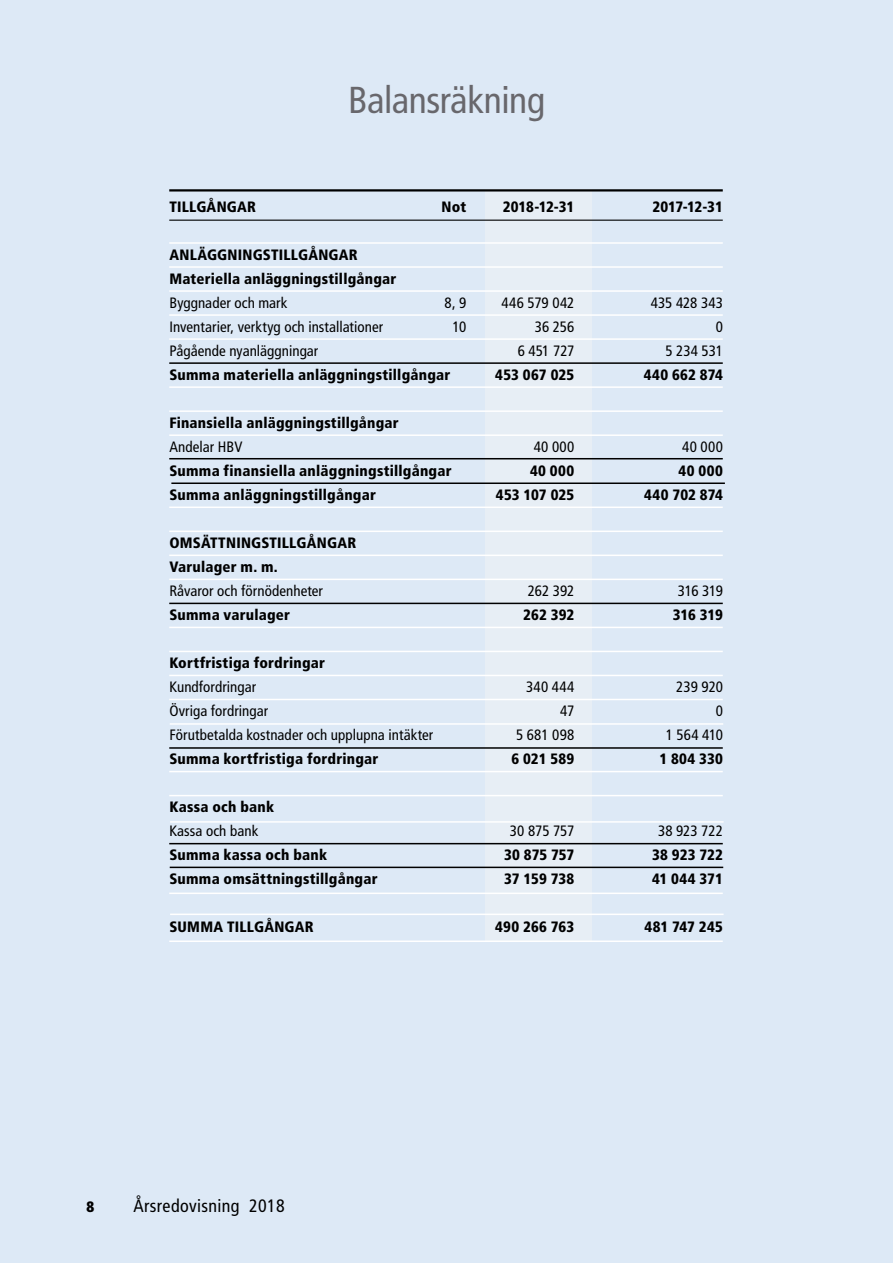
<style>
.page{position:relative;width:893px;height:1263px;background:#dde9f6}
.page>*{position:absolute;margin:0;border:0;box-sizing:border-box;transform-origin:0 0}
.t1{font:condensed 37.5px "Frutiger";letter-spacing:-.01em;color:#68676c}
.t2{font:condensed 18px "Frutiger";letter-spacing:.02em;color:#000}
.t3{font:900 condensed 15px/24px "Frutiger";letter-spacing:.015em;color:#000}
.t4{font:condensed 15px "Frutiger";letter-spacing:.005em;color:#000}
.t5{font:900 condensed 15px "Frutiger";color:#000}
</style>
<div class="page">
<div style="left:485px;top:189px;width:107px;height:752px;background:#e7eef5"></div>
<hr style="left:169px;top:189px;width:554px;height:2px;background:#000">
<hr style="left:169px;top:220px;width:554px;height:1px;background:#000">
<hr style="left:169px;top:242px;width:554px;height:2px;background:#fff">
<hr style="left:169px;top:266px;width:554px;height:2px;background:#fff">
<hr style="left:169px;top:290px;width:554px;height:2px;background:#fff">
<hr style="left:169px;top:314px;width:554px;height:2px;background:#fff">
<hr style="left:169px;top:338px;width:554px;height:2px;background:#fff">
<hr style="left:169px;top:362px;width:554px;height:2px;background:#000">
<hr style="left:169px;top:386px;width:554px;height:2px;background:#fff">
<hr style="left:169px;top:410px;width:554px;height:2px;background:#fff">
<hr style="left:169px;top:434px;width:554px;height:2px;background:#fff">
<hr style="left:171px;top:482px;width:554px;height:2px;background:#000">
<hr style="left:169px;top:506px;width:554px;height:2px;background:#fff">
<hr style="left:169px;top:530px;width:554px;height:2px;background:#fff">
<hr style="left:169px;top:555px;width:554px;height:1px;background:#fff">
<hr style="left:169px;top:579px;width:554px;height:1px;background:#fff">
<hr style="left:169px;top:603px;width:554px;height:1px;background:#000">
<hr style="left:169px;top:627px;width:554px;height:1px;background:#fff">
<hr style="left:169px;top:651px;width:554px;height:1px;background:#fff">
<hr style="left:169px;top:675px;width:554px;height:1px;background:#fff">
<hr style="left:169px;top:699px;width:554px;height:1px;background:#fff">
<hr style="left:169px;top:747px;width:554px;height:2px;background:#000">
<hr style="left:170px;top:723px;width:553px;height:2px;background:#fff">
<hr style="left:169px;top:771px;width:554px;height:1px;background:#fff">
<hr style="left:169px;top:795px;width:554px;height:1px;background:#fff">
<hr style="left:169px;top:843px;width:554px;height:1px;background:#000">
<hr style="left:170px;top:867px;width:553px;height:1px;background:#000">
<hr style="left:170px;top:821px;width:554px;height:2px;background:#fff">
<hr style="left:170px;top:913px;width:554px;height:2px;background:#fff">
<hr style="left:169px;top:892px;width:554px;height:2px;background:#fff">
<hr style="left:169px;top:458px;width:554px;height:1px;background:#000">
<hr style="left:169px;top:940px;width:554px;height:2px;background:#fff">
<h1 class="t1" style="left:348px;top:78px;width:198px">Balansräkning</h1>
<p class="t3" style="left:169px;top:195px;width:88px">TILLGÅNGAR</p>
<p class="t3" style="left:442px;top:195px;width:26px">Not</p>
<p class="t3" style="left:503px;top:195px;width:73px">2018-12-31</p>
<p class="t3" style="left:652px;top:195px;width:72px">2017-12-31</p>
<p class="t3" style="left:169px;top:243px;width:228px">ANLÄGGNINGSTILLGÅNGAR<br>Materiella anläggningstillgångar</p>
<p class="t4" style="left:169px;top:294px;width:120px">Byggnader och mark</p>
<p class="t4" style="left:445px;top:294px;width:23px">8, 9</p>
<p class="t4" style="left:501px;top:294px;width:74px">446 579 042</p>
<p class="t4" style="left:651px;top:294px;width:74px">435 428 343</p>
<p class="t4" style="left:169px;top:318px;width:215px">Inventarier, verktyg och installationer</p>
<p class="t4" style="left:453px;top:318px;width:15px">10</p>
<p class="t4" style="left:535px;top:318px;width:41px">36 256</p>
<p class="t4" style="left:716px;top:318px;width:9px">0</p>
<p class="t4" style="left:169px;top:342px;width:150px">Pågående nyanläggningar</p>
<p class="t4" style="left:518px;top:342px;width:58px">6 451 727</p>
<p class="t4" style="left:665px;top:342px;width:59px">5 234 531</p>
<p class="t3" style="left:169px;top:363px;width:282px">Summa materiella anläggningstillgångar</p>
<p class="t3" style="left:495px;top:363px;width:81px">453 067 025</p>
<p class="t3" style="left:644px;top:363px;width:81px">440 662 874</p>
<p class="t3" style="left:169px;top:411px;width:231px">Finansiella anläggningstillgångar</p>
<p class="t4" style="left:169px;top:438px;width:75px">Andelar HBV</p>
<p class="t4" style="left:534px;top:438px;width:42px">40 000</p>
<p class="t4" style="left:682px;top:438px;width:42px">40 000</p>
<p class="t3" style="left:169px;top:459px;width:284px">Summa finansiella anläggningstillgångar</p>
<p class="t3" style="left:530px;top:459px;width:46px">40 000</p>
<p class="t3" style="left:679px;top:459px;width:46px">40 000</p>
<p class="t3" style="left:169px;top:483px;width:208px">Summa anläggningstillgångar</p>
<p class="t3" style="left:496px;top:483px;width:80px">453 107 025</p>
<p class="t3" style="left:644px;top:483px;width:80px">440 702 874</p>
<p class="t3" style="left:169px;top:531px;width:188px">OMSÄTTNINGSTILLGÅNGAR<br>Varulager m. m.</p>
<p class="t4" style="left:169px;top:582px;width:155px">Råvaror och förnödenheter</p>
<p class="t4" style="left:528px;top:582px;width:48px">262 392</p>
<p class="t4" style="left:678px;top:582px;width:47px">316 319</p>
<p class="t3" style="left:169px;top:603px;width:122px">Summa varulager</p>
<p class="t3" style="left:523px;top:603px;width:53px">262 392</p>
<p class="t3" style="left:673px;top:603px;width:52px">316 319</p>
<p class="t3" style="left:169px;top:651px;width:157px">Kortfristiga fordringar</p>
<p class="t4" style="left:169px;top:678px;width:88px">Kundfordringar</p>
<p class="t4" style="left:526px;top:678px;width:50px">340 444</p>
<p class="t4" style="left:676px;top:678px;width:48px">239 920</p>
<p class="t4" style="left:169px;top:702px;width:100px">Övriga fordringar</p>
<p class="t4" style="left:560px;top:702px;width:16px">47</p>
<p class="t4" style="left:716px;top:702px;width:9px">0</p>
<p class="t4" style="left:169px;top:726px;width:265px">Förutbetalda kostnader och upplupna intäkter</p>
<p class="t4" style="left:516px;top:726px;width:60px">5 681 098</p>
<p class="t4" style="left:666px;top:726px;width:59px">1 564 410</p>
<p class="t3" style="left:169px;top:747px;width:210px">Summa kortfristiga fordringar</p>
<p class="t3" style="left:511px;top:747px;width:65px">6 021 589</p>
<p class="t3" style="left:659px;top:747px;width:65px">1 804 330</p>
<p class="t3" style="left:169px;top:795px;width:106px">Kassa och bank</p>
<p class="t4" style="left:169px;top:822px;width:90px">Kassa och bank</p>
<p class="t4" style="left:510px;top:822px;width:66px">30 875 757</p>
<p class="t4" style="left:658px;top:822px;width:66px">38 923 722</p>
<p class="t3" style="left:169px;top:843px;width:159px">Summa kassa och bank</p>
<p class="t3" style="left:504px;top:843px;width:72px">30 875 757</p>
<p class="t3" style="left:652px;top:843px;width:72px">38 923 722</p>
<p class="t3" style="left:169px;top:867px;width:210px">Summa omsättningstillgångar</p>
<p class="t3" style="left:504px;top:867px;width:72px">37 159 738</p>
<p class="t3" style="left:652px;top:867px;width:72px">41 044 371</p>
<p class="t3" style="left:169px;top:915px;width:146px">SUMMA TILLGÅNGAR</p>
<p class="t3" style="left:495px;top:915px;width:81px">490 266 763</p>
<p class="t3" style="left:644px;top:915px;width:80px">481 747 245</p>
<p class="t5" style="left:86px;top:1197px;width:9px">8</p>
<p class="t2" style="left:134px;top:1195px;width:153px">Årsredovisning 2018</p>
</div>
